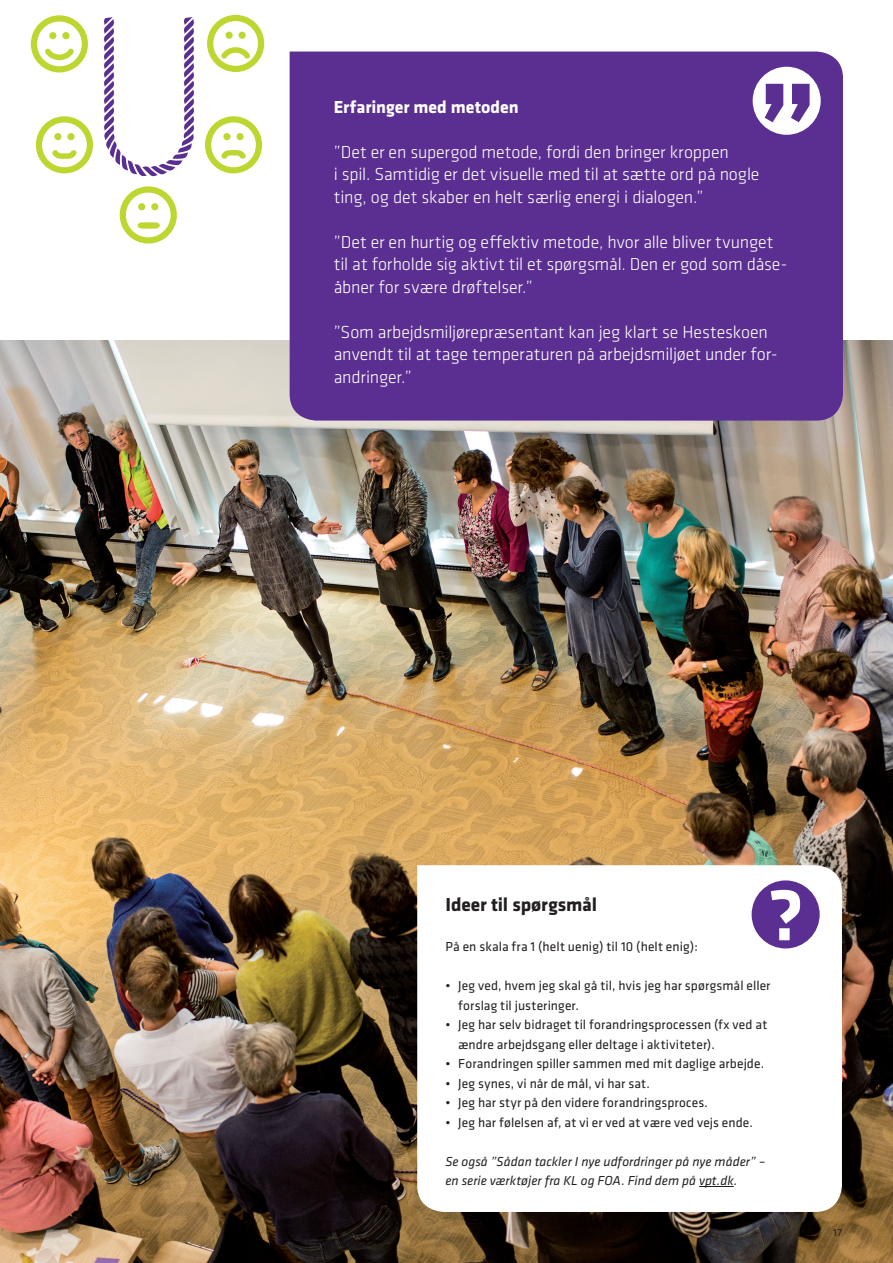
<style>
.page{position:relative;width:893px;height:1263px;background:#fff}
.page>*{position:absolute;margin:0;border:0;box-sizing:border-box;transform-origin:0 0}
.Boksrubrik{font:700 19.5px "Klavika";letter-spacing:-.005em;color:#231f20}
.citat{font:300 18px/22.5px "Klavika";letter-spacing:-.01em;color:#fff}
.Mellemrubrik-4{font:700 18px "Klavika";letter-spacing:-.005em;color:#fff}
.Boksbrød_indryk{font:13.5px/19.5px "Klavika";letter-spacing:.01em;color:#231f20}
.Boksbrød{font:italic 13.5px/19.5px "Klavika";letter-spacing:.005em;color:#231f20}
.Boksbrød-2{font:13.5px "Klavika";letter-spacing:.005em;color:#231f20}
.t1{font:10.5px "Klavika";color:#231f20}
</style>
<div class="page">
<img style="left:0;top:340px;width:893px;height:923px">
<div style="left:290px;top:52px;width:553px;height:369px;background:#5b2e91"></div>
<svg style="left:417px;top:865px;width:425px;height:347px"></svg>
<svg style="left:104px;top:17px;width:90px;height:160px"></svg>
<svg style="left:120px;top:186px;width:57px;height:58px"></svg>
<div style="left:138px;top:203px;width:7px;height:7px;background:#bed630;border-radius:50%"></div>
<div style="left:151px;top:203px;width:7px;height:7px;background:#bed630;border-radius:50%"></div>
<svg style="left:207px;top:15px;width:57px;height:57px"></svg>
<svg style="left:205px;top:116px;width:57px;height:57px"></svg>
<svg style="left:36px;top:116px;width:57px;height:57px"></svg>
<div style="left:225px;top:32px;width:8px;height:7px;background:#bed630;border-radius:50%"></div>
<div style="left:223px;top:133px;width:8px;height:7px;background:#bed630;border-radius:50%"></div>
<div style="left:54px;top:133px;width:7px;height:7px;background:#bed630;border-radius:50%"></div>
<div style="left:239px;top:32px;width:7px;height:7px;background:#bed630;border-radius:50%"></div>
<div style="left:236px;top:133px;width:8px;height:7px;background:#bed630;border-radius:50%"></div>
<div style="left:67px;top:133px;width:8px;height:7px;background:#bed630;border-radius:50%"></div>
<svg style="left:31px;top:15px;width:57px;height:57px"></svg>
<div style="left:49px;top:32px;width:7px;height:7px;background:#bed630;border-radius:50%"></div>
<div style="left:62px;top:32px;width:8px;height:7px;background:#bed630;border-radius:50%"></div>
<div style="left:753px;top:67px;width:68px;height:68px;background:#fff;border-radius:50%"></div>
<div style="left:752px;top:880px;width:68px;height:68px;background:#5b2e91;border-radius:50%"></div>
<svg style="left:765px;top:84px;width:45px;height:38px"></svg>
<hr style="left:699px;top:1186px;width:35px;height:1px;background:#231f20">
<svg style="left:771px;top:890px;width:29px;height:50px"></svg>
<p class="Mellemrubrik-4" style="left:334px;top:94px;width:186px">Erfaringer med metoden</p>
<p class="citat" style="left:334px;top:140px;width:427px">”Det er en supergod metode, fordi den bringer kroppen<br>i spil. Samtidig er det visuelle med til at sætte ord på nogle ting, og det skaber en helt særlig energi i dialogen.”</p>
<p class="citat" style="left:334px;top:230px;width:455px">”Det er en hurtig og effektiv metode, hvor alle bliver tvunget til at forholde sig aktivt til et spørgsmål. Den er god som dåse&shy;åbner for svære drøftelser.”</p>
<p class="citat" style="left:334px;top:320px;width:445px">”Som arbejdsmiljørepræsentant kan jeg klart se Hesteskoen anvendt til at tage temperaturen på arbejdsmiljøet under for&shy;andringer.”</p>
<p class="Boksrubrik" style="left:445px;top:890px;width:153px">Ideer til spørgsmål</p>
<p class="Boksbrød-2" style="left:445px;top:938px;width:254px">På en skala fra 1 (helt uenig) til 10 (helt enig):</p>
<p class="Boksbrød_indryk" style="left:458px;top:975px;width:314px;text-indent:-13px">• Jeg ved, hvem jeg skal gå til, hvis jeg har spørgsmål eller forslag til justeringer.</p>
<p class="Boksbrød_indryk" style="left:458px;top:1014px;width:311px;text-indent:-13px">• Jeg har selv bidraget til forandringsprocessen (fx ved at ændre arbejdsgang eller deltage i aktiviteter).</p>
<p class="Boksbrød_indryk" style="left:445px;top:1053px;width:320px">• Forandringen spiller sammen med mit daglige arbejde.</p>
<p class="Boksbrød_indryk" style="left:445px;top:1073px;width:206px">• Jeg synes, vi når de mål, vi har sat.</p>
<p class="Boksbrød_indryk" style="left:445px;top:1092px;width:264px">• Jeg har styr på den videre forandringsproces.</p>
<p class="Boksbrød_indryk" style="left:445px;top:1112px;width:309px">• Jeg har følelsen af, at vi er ved at være ved vejs ende.</p>
<p class="Boksbrød" style="left:445px;top:1151px;width:321px">Se også ”Sådan tackler I nye udfordringer på nye måder” – en serie værktøjer fra KL og FOA. Find dem på vpt.dk.</p>
<p class="t1" style="left:833px;top:1225px;width:10px">17</p>
</div>
